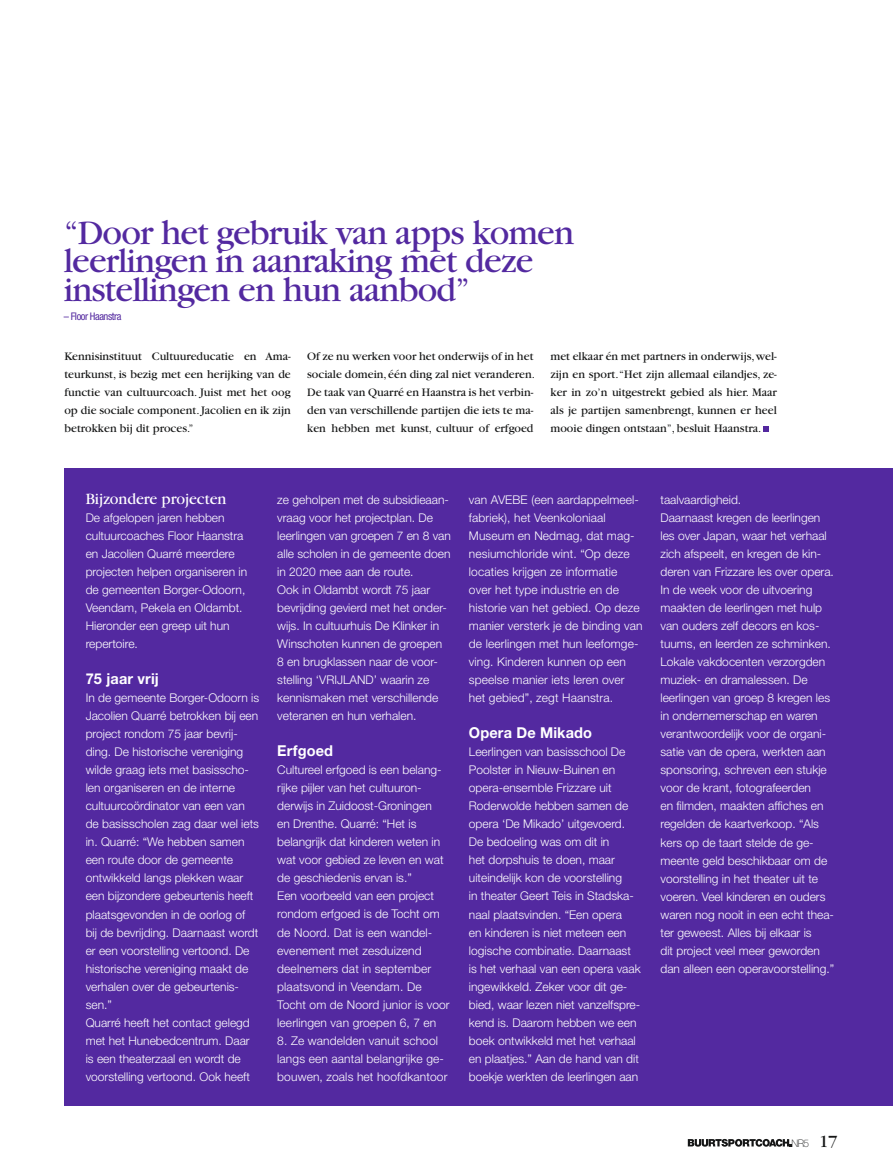
<style>
.page{position:relative;width:893px;height:1170px;background:#fff}
.page>*{position:absolute;margin:0;border:0;box-sizing:border-box;transform-origin:0 0}
.t1{font:36px/28.5px "Garamond";letter-spacing:-.025em;color:#5329a0}
.t2{font:16.5px "Garamond";letter-spacing:-.005em;color:#fff}
.t3{font:700 15px "Helvetica Neue LT Std";letter-spacing:.01em;color:#fff}
.t4{font:300 12px/18px "Helvetica Neue LT Std";color:#fff}
.t5{font:12px/18px "Garamond";color:#151616;text-align:justify}
.t6{font:condensed 10.5px "Helvetica Neue LT Std";letter-spacing:-.04em;color:#53289f}
.t7{font:100 10.35px "Helvetica Neue LT Std";color:#151616}
.s1{font-family:"Garamond";font-weight:400;font-size:18px}
</style>
<div class="page">
<svg style="left:763px;top:426px;width:6px;height:6px"></svg>
<div style="left:64px;top:468px;width:829px;height:638px;background:#5329a0"></div>
<svg style="left:688px;top:1138px;width:104px;height:8px"></svg>
<h1 class="t1" style="left:64px;top:218px;width:512px">“Door het gebruik van apps komen leerlingen in aanraking met deze instellingen en hun aanbod”</h1>
<p class="t6" style="left:64px;top:310px;width:59px">– Floor Haanstra</p>
<p class="t5" style="left:550px;top:347px;width:228px">met elkaar én met partners in onderwijs, wel&shy;zijn en sport.“Het zijn allemaal eilandjes, ze&shy;ker in zo’n uitgestrekt gebied als hier. Maar als je partijen samenbrengt, kunnen er heel mooie dingen ontstaan”, besluit Haanstra.</p>
<p class="t5" style="left:64px;top:347px;width:228px">Kennisinstituut Cultuureducatie en Ama&shy;teurkunst, is bezig met een herijking van de functie van cultuurcoach. Juist met het oog op die sociale component. Jacolien en ik zijn betrokken bij dit proces.”</p>
<p class="t5" style="left:307px;top:347px;width:229px;text-align:left">Of ze nu werken voor het onderwijs of in het sociale domein, één ding zal niet veranderen.<br>De taak van Quarré en Haanstra is het verbin&shy;den van verschillende partijen die iets te ma&shy;ken hebben met kunst, cultuur of erfgoed</p>
<h2 class="t2" style="left:86px;top:490px;width:142px">Bijzondere projecten</h2>
<p class="t4" style="left:86px;top:508px;width:163px">De afgelopen jaren hebben cultuurcoaches Floor Haanstra en Jacolien Quarré meerdere projecten helpen organiseren in de gemeenten Borger-Odoorn,<br>Veendam, Pekela en Oldambt.<br>Hieronder een greep uit hun repertoire.</p>
<p class="t3" style="left:86px;top:669px;width:75px">75 jaar vrij</p>
<p class="t4" style="left:86px;top:688px;width:175px">In de gemeente Borger-Odoorn is<br>Jacolien Quarré betrokken bij een project rondom 75 jaar bevrij&shy;ding. De historische vereniging wilde graag iets met basisscho&shy;len organiseren en de interne cultuurcoördinator van een van de basisscholen zag daar wel iets in. Quarré: “We hebben samen een route door de gemeente ontwikkeld langs plekken waar een bijzondere gebeurtenis heeft plaatsgevonden in de oorlog of bij de bevrijding. Daarnaast wordt er een voorstelling vertoond. De historische vereniging maakt de verhalen over de gebeurtenis&shy;sen.”<br>Quarré heeft het contact gelegd met het Hunebedcentrum. Daar is een theaterzaal en wordt de voorstelling vertoond. Ook heeft</p>
<p class="t4" style="left:277px;top:490px;width:175px">ze geholpen met de subsidieaan&shy;vraag voor het projectplan. De leerlingen van groepen 7 en 8 van alle scholen in de gemeente doen in 2020 mee aan de route.<br>Ook in Oldambt wordt 75 jaar bevrijding gevierd met het onder&shy;wijs. In cultuurhuis De Klinker in<br>Winschoten kunnen de groepen<br>8 en brugklassen naar de voor&shy;stelling ‘VRIJLAND’ waarin ze kennismaken met verschillende veteranen en hun verhalen.</p>
<p class="t3" style="left:277px;top:741px;width:57px">Erfgoed</p>
<p class="t4" style="left:277px;top:760px;width:174px">Cultureel erfgoed is een belang&shy;rijke pijler van het cultuuron&shy;derwijs in Zuidoost-Groningen<br>en Drenthe. Quarré: “Het is belangrijk dat kinderen weten in wat voor gebied ze leven en wat de geschiedenis ervan is.”<br>Een voorbeeld van een project rondom erfgoed is de Tocht om de Noord. Dat is een wandel&shy;evenement met zesduizend deelnemers dat in september plaatsvond in Veendam. De<br>Tocht om de Noord junior is voor leerlingen van groepen 6, 7 en</p>
<p class="t4" style="left:277px;top:1030px;width:172px">8. Ze wandelden vanuit school langs een aantal belangrijke ge&shy;bouwen, zoals het hoofdkantoor</p>
<p class="t4" style="left:469px;top:490px;width:175px">van AVEBE (een aardappelmeel&shy;fabriek), het Veenkoloniaal<br>Museum en Nedmag, dat mag&shy;nesiumchloride wint. “Op deze locaties krijgen ze informatie over het type industrie en de historie van het gebied. Op deze manier versterk je de binding van de leerlingen met hun leefomge&shy;ving. Kinderen kunnen op een speelse manier iets leren over het gebied”, zegt Haanstra.</p>
<p class="t3" style="left:469px;top:723px;width:125px">Opera De Mikado</p>
<p class="t4" style="left:469px;top:742px;width:173px">Leerlingen van basisschool De<br>Poolster in Nieuw-Buinen en opera-ensemble Frizzare uit<br>Roderwolde hebben samen de opera ‘De Mikado’ uitgevoerd.<br>De bedoeling was om dit in<br>het dorpshuis te doen, maar uiteindelijk kon de voorstelling<br>in theater Geert Teis in Stadska&shy;naal plaatsvinden. “Een opera<br>en kinderen is niet meteen een logische combinatie. Daarnaast is het verhaal van een opera vaak ingewikkeld. Zeker voor dit ge&shy;bied, waar lezen niet vanzelfspre&shy;kend is. Daarom hebben we een boek ontwikkeld met het verhaal en plaatjes.” Aan de hand van dit boekje werkten de leerlingen aan</p>
<p class="t4" style="left:660px;top:490px;width:175px">taalvaardigheid.<br>Daarnaast kregen de leerlingen les over Japan, waar het verhaal zich afspeelt, en kregen de kin&shy;deren van Frizzare les over opera.<br>In de week voor de uitvoering maakten de leerlingen met hulp van ouders zelf decors en kos&shy;tuums, en leerden ze schminken.<br>Lokale vakdocenten verzorgden muziek- en dramalessen. De leerlingen van groep 8 kregen les in ondernemerschap en waren verantwoordelijk voor de organi&shy;satie van de opera, werkten aan sponsoring, schreven een stukje voor de krant, fotografeerden<br>en filmden, maakten affiches en regelden de kaartverkoop. “Als kers op de taart stelde de ge&shy;meente geld beschikbaar om de voorstelling in het theater uit te voeren. Veel kinderen en ouders waren nog nooit in een echt thea&shy;ter geweest. Alles bij elkaar is<br>dit project veel meer geworden dan alleen een operavoorstelling.”</p>
<p class="t7" style="left:792px;top:1136px;width:48px">NR5 <span class="s1">17</span></p>
</div>
